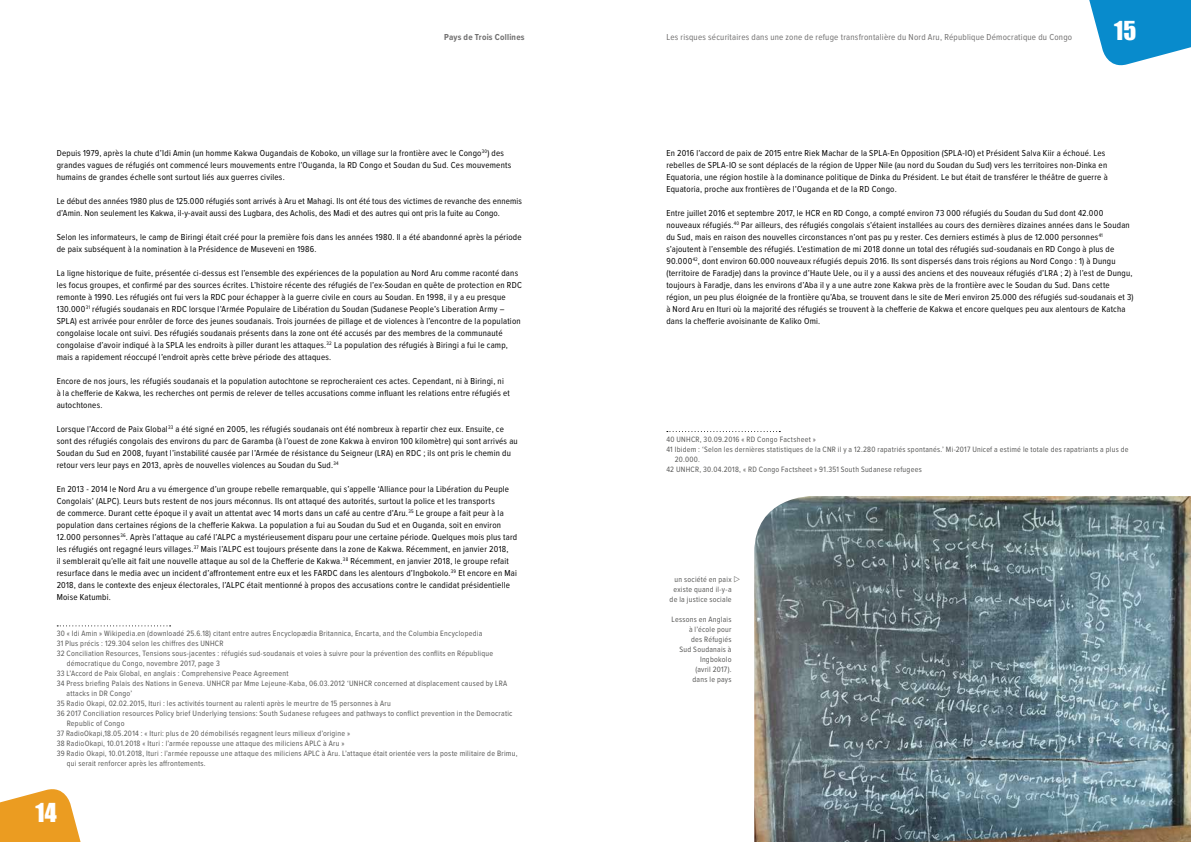
<style>
.page{position:relative;width:1191px;height:842px;background:#fff}
.page>*{position:absolute;margin:0;border:0;box-sizing:border-box;transform-origin:0 0}
.t1{font:24px "Impact";color:#fff}
.t2{font:9px/12px "Proxima Nova Cond";letter-spacing:.025em;color:#000}
.t3{font:9px "Proxima Nova Cond";letter-spacing:.025em;color:#706f6f}
.t4{font:700 9px "Proxima Nova Cond";letter-spacing:.025em;color:#706f6f}
.t5{font:8px/10px "Proxima Nova Cond";letter-spacing:.03em;color:#575756;text-align:right}
.s1{font-family:"European Pi Three"}
</style>
<div class="page">
<svg style="left:0;top:789px;width:81px;height:53px"></svg>
<svg style="left:1089px;top:0;width:102px;height:66px"></svg>
<img style="left:754px;top:496px;width:437px;height:346px">
<svg style="left:667px;top:431px;width:113px;height:1px"></svg>
<svg style="left:57px;top:625px;width:114px;height:1px"></svg>
<p class="t4" style="left:444px;top:30px;width:82px">Pays de Trois Collines</p>
<p class="t3" style="left:666px;top:30px;width:407px">Les risques sécuritaires dans une zone de refuge transfrontalière du Nord Aru, République Démocratique du Congo</p>
<h1 class="t1" style="left:1114px;top:12px;width:24px">15</h1>
<p class="t2" style="left:57px;top:147px;width:456px">Depuis 1979, après la chute d’Idi Amin (un homme Kakwa Ougandais de Koboko, un village sur la frontière avec le Congo<sup>30</sup>) des grandes vagues de réfugiés ont commencé leurs mouvements entre l’Ouganda, la RD Congo et Soudan du Sud. Ces mouvements humains de grandes échelle sont surtout liés aux guerres civiles.</p>
<p class="t2" style="left:57px;top:195px;width:466px">Le début des années 1980 plus de 125.000 réfugiés sont arrivés à Aru et Mahagi. Ils ont été tous des victimes de revanche des ennemis d’Amin. Non seulement les Kakwa, il-y-avait aussi des Lugbara, des Acholis, des Madi et des autres qui ont pris la fuite au Congo.</p>
<p class="t2" style="left:57px;top:231px;width:466px">Selon les informateurs, le camp de Biringi était créé pour la première fois dans les années 1980. Il a été abandonné après la période de paix subséquent à la nomination à la Présidence de Museveni en 1986.</p>
<p class="t2" style="left:57px;top:267px;width:466px">La ligne historique de fuite, présentée ci-dessus est l’ensemble des expériences de la population au Nord Aru comme raconté dans les focus groupes, et confirmé par des sources écrites. L’histoire récente des réfugiés de l’ex-Soudan en quête de protection en RDC remonte à 1990. Les réfugiés ont fui vers la RDC pour échapper à la guerre civile en cours au Soudan. En 1998, il y a eu presque 130.000<sup>31</sup> réfugiés soudanais en RDC lorsque l’Armée Populaire de Libération du Soudan (Sudanese People’s Liberation Army – SPLA) est arrivée pour enrôler de force des jeunes soudanais. Trois journées de pillage et de violences à l’encontre de la population congolaise locale ont suivi. Des réfugiés soudanais présents dans la zone ont été accusés par des membres de la communauté congolaise d’avoir indiqué à la SPLA les endroits à piller durant les attaques.<sup>32</sup> La population des réfugiés à Biringi a fui le camp, mais a rapidement réoccupé l’endroit après cette brève période des attaques.</p>
<p class="t2" style="left:57px;top:375px;width:454px">Encore de nos jours, les réfugiés soudanais et la population autochtone se reprocheraient ces actes. Cependant, ni à Biringi, ni à la chefferie de Kakwa, les recherches ont permis de relever de telles accusations comme influant les relations entre réfugiés et autochtones.</p>
<p class="t2" style="left:57px;top:423px;width:462px">Lorsque l’Accord de Paix Global<sup>33</sup> a été signé en 2005, les réfugiés soudanais ont été nombreux à repartir chez eux. Ensuite, ce sont des réfugiés congolais des environs du parc de Garamba (à l’ouest de zone Kakwa à environ 100 kilomètre) qui sont arrivés au Soudan du Sud en 2008, fuyant l’instabilité causée par l’Armée de résistance du Seigneur (LRA) en RDC ; ils ont pris le chemin du retour vers leur pays en 2013, après de nouvelles violences au Soudan du Sud.<sup>34</sup></p>
<p class="t2" style="left:57px;top:483px;width:462px">En 2013 - 2014 le Nord Aru a vu émergence d’un groupe rebelle remarquable, qui s’appelle ‘Alliance pour la Libération du Peuple Congolais’ (ALPC). Leurs buts restent de nos jours méconnus. Ils ont attaqué des autorités, surtout la police et les transports<br>de commerce. Durant cette époque il y avait un attentat avec 14 morts dans un café au centre d’Aru.<sup>35</sup> Le groupe a fait peur à la population dans certaines régions de la chefferie Kakwa. La population a fui au Soudan du Sud et en Ouganda, soit en environ 12.000 personnes<sup>36</sup>. Après l’attaque au café l’ALPC a mystérieusement disparu pour une certaine période. Quelques mois plus tard les réfugiés ont regagné leurs villages.<sup>37</sup> Mais l’ALPC est toujours présente dans la zone de Kakwa. Récemment, en janvier 2018,<br>il semblerait qu’elle ait fait une nouvelle attaque au sol de la Chefferie de Kakwa.<sup>38</sup> Récemment, en janvier 2018, le groupe refait resurface dans le media avec un incident d’affrontement entre eux et les FARDC dans les alentours d’Ingbokolo.<sup>39</sup> Et encore en Mai 2018, dans le contexte des enjeux électorales, l’ALPC était mentionné à propos des accusations contre le candidat présidentielle Moise Katumbi.</p>
<p class="t5" style="left:57px;top:628px;width:427px">30 « Idi Amin » Wikipedia.en (downloadé 25.6.18) citant entre autres Encyclopædia Britannica, Encarta, and the Columbia Encyclopedia</p>
<p class="t5" style="left:57px;top:638px;width:168px">31 Plus précis : 129.304 selon les chiffres des UNHCR</p>
<p class="t5" style="left:57px;top:648px;width:438px">32 Conciliation Resources, Tensions sous-jacentes : réfugiés sud-soudanais et voies à suivre pour la prévention des conflits en République</p>
<p class="t5" style="left:67px;top:658px;width:155px">démocratique du Congo, novembre 2017, page 3</p>
<p class="t5" style="left:57px;top:668px;width:233px">33 L’Accord de Paix Global, en anglais : Comprehensive Peace Agreement</p>
<p class="t5" style="left:57px;top:678px;width:452px">34 Press briefing Palais des Nations in Geneva. UNHCR par Mme Lejeune-Kaba, 06.03.2012 ‘UNHCR concerned at displacement caused by LRA</p>
<p class="t5" style="left:67px;top:688px;width:67px">attacks in DR Congo’</p>
<p class="t5" style="left:57px;top:698px;width:335px">35 Radio Okapi, 02.02.2015, Ituri : les activités tournent au ralenti après le meurtre de 15 personnes à Aru</p>
<p class="t5" style="left:57px;top:708px;width:457px">36 2017 Conciliation resources Policy brief Underlying tensions: South Sudanese refugees and pathways to conflict prevention in the Democratic</p>
<p class="t5" style="left:67px;top:718px;width:59px">Republic of Congo</p>
<p class="t5" style="left:57px;top:728px;width:295px">37 RadioOkapi,18.05.2014 : « Ituri: plus de 20 démobilisés regagnent leurs milieux d’origine »</p>
<p class="t5" style="left:57px;top:738px;width:289px">38 RadioOkapi, 10.01.2018 « Ituri : l’armée repousse une attaque des miliciens APLC à Aru »</p>
<p class="t5" style="left:57px;top:748px;width:462px">39 Radio Okapi, 10.01.2018, Ituri : l’armée repousse une attaque des miliciens APLC à Aru. L’attaque était orientée vers la poste militaire de Brimu,</p>
<p class="t5" style="left:67px;top:758px;width:140px">qui serait renforcer après les affrontements.</p>
<h1 class="t1" style="left:36px;top:794px;width:23px">14</h1>
<p class="t2" style="left:666px;top:147px;width:443px">En 2016 l’accord de paix de 2015 entre Riek Machar de la SPLA-En Opposition (SPLA-IO) et Président Salva Kiir a échoué. Les rebelles de SPLA-IO se sont déplacés de la région de Upper Nile (au nord du Soudan du Sud) vers les territoires non-Dinka en Equatoria, une région hostile à la dominance politique de Dinka du Président. Le but était de transférer le théâtre de guerre à Equatoria, proche aux frontières de l’Ouganda et de la RD Congo.</p>
<p class="t2" style="left:666px;top:207px;width:469px">Entre juillet 2016 et septembre 2017, le HCR en RD Congo, a compté environ 73 000 réfugiés du Soudan du Sud dont 42.000 nouveaux réfugiés.<sup>40</sup> Par ailleurs, des réfugiés congolais s’étaient installées au cours des dernières dizaines années dans le Soudan du Sud, mais en raison des nouvelles circonstances n’ont pas pu y rester. Ces derniers estimés à plus de 12.000 personnes<sup>41 </sup>s’ajoutent à l’ensemble des réfugiés. L’estimation de mi 2018 donne un total des réfugiés sud-soudanais en RD Congo à plus de 90.000<sup>42</sup>, dont environ 60.000 nouveaux réfugiés depuis 2016. Ils sont dispersés dans trois régions au Nord Congo : 1) à Dungu (territoire de Faradje) dans la province d’Haute Uele, ou il y a aussi des anciens et des nouveaux réfugiés d’LRA ; 2) à l’est de Dungu, toujours à Faradje, dans les environs d’Aba il y a une autre zone Kakwa près de la frontière avec le Soudan du Sud. Dans cette région, un peu plus éloignée de la frontière qu’Aba, se trouvent dans le site de Meri environ 25.000 des réfugiés sud-soudanais et 3) à Nord Aru en Ituri où la majorité des réfugiés se trouvent à la chefferie de Kakwa et encore quelques peu aux alentours de Katcha dans la chefferie avoisinante de Kaliko Omi.</p>
<p class="t5" style="left:666px;top:434px;width:151px">40 UNHCR, 30.09.2016 « RD Congo Factsheet »</p>
<p class="t5" style="left:666px;top:444px;width:464px">41 Ibidem : ‘Selon les dernières statistiques de la CNR il y a 12.280 rapatriés spontanés.’ Mi-2017 Unicef a estimé le totale des rapatriants a plus de</p>
<p class="t5" style="left:675px;top:454px;width:27px">20.000.</p>
<p class="t5" style="left:666px;top:464px;width:257px">42 UNHCR, 30.04.2018, « RD Congo Factsheet » 91.351 South Sudanese refugees</p>
<p class="t5" style="left:674px;top:574px;width:67px">un société en paix <span class="s1">e</span></p>
<p class="t5" style="left:673px;top:584px;width:60px">existe quand il-y-a</p>
<p class="t5" style="left:669px;top:594px;width:63px">de la justice sociale</p>
<p class="t5" style="left:671px;top:614px;width:62px">Lessons en Anglais à l’école pour<br>des Réfugiés<br>Sud Soudanais à<br>Ingbokolo<br>(avril 2017).<br>dans le pays</p>
</div>
